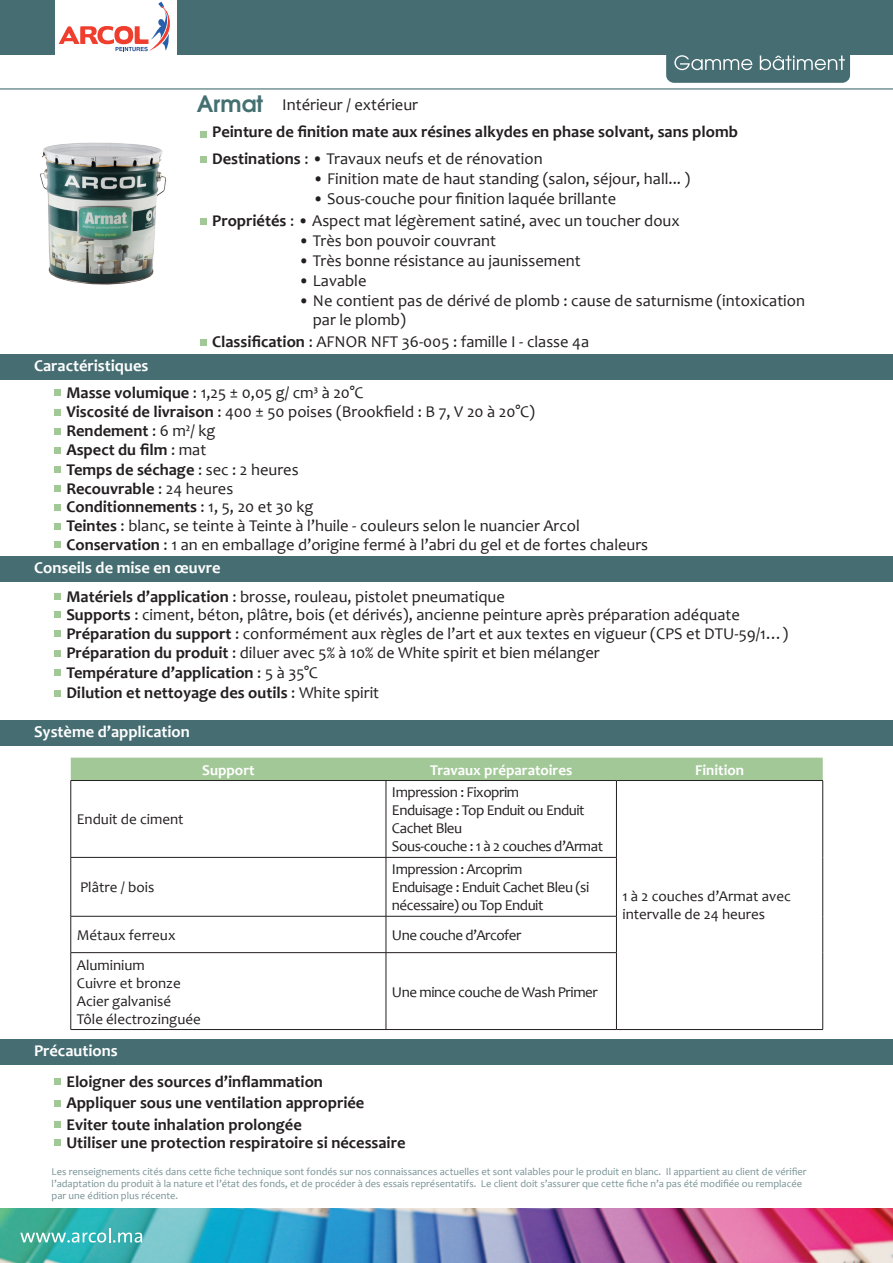
<style>
.page{position:relative;width:893px;height:1263px;background:#fff}
.page>*{position:absolute;margin:0;border:0;box-sizing:border-box;transform-origin:0 0}
.t1{font:700 22.5px "Te X Gyre Adventor";color:#457072}
.t2{font:16.5px/19.8px "Candara";color:#231f20}
.t3{font:700 16.5px "Candara";color:#231f20}
.t4{font:700 16.5px "Candara";color:#fff}
.t5{font:15px/18px "Candara";letter-spacing:-.03em;color:#231f20}
.t6{font:15px/18px "Candara";color:#231f20}
.t7{font:700 15px "Candara";color:#fff}
.t8{font:10.5px/12px "Candara";color:#7a9396}
.s1{font-weight:700}
.s2{font-weight:400}
</style>
<div class="page">
<img style="left:0;top:1209px;width:893px;height:54px">
<div style="left:177px;top:0;width:716px;height:54px;background:#466d72"></div>
<div style="left:0;top:0;width:54px;height:54px;background:#466d72"></div>
<svg style="left:59px;top:2px;width:111px;height:49px"></svg>
<svg style="left:20px;top:1228px;width:122px;height:14px;background:#67c3be"></svg>
<div style="left:666px;top:35px;width:184px;height:48px;background:#466d72;border-radius:8px"></div>
<svg style="left:674px;top:55px;width:78px;height:15px"></svg>
<svg style="left:760px;top:56px;width:85px;height:14px"></svg>
<svg style="left:0;top:88px;width:893px;height:258px"></svg>
<div style="left:0;top:354px;width:893px;height:26px;background:#466d72"></div>
<div style="left:0;top:556px;width:893px;height:25px;background:#466d72"></div>
<div style="left:0;top:720px;width:893px;height:26px;background:#466d72"></div>
<svg style="left:54px;top:390px;width:6px;height:6px"></svg>
<div style="left:54px;top:611px;width:6px;height:7px;background:#a3c898"></div>
<svg style="left:54px;top:409px;width:6px;height:6px"></svg>
<svg style="left:54px;top:631px;width:6px;height:6px"></svg>
<div style="left:54px;top:428px;width:6px;height:7px;background:#a3c898"></div>
<svg style="left:54px;top:650px;width:6px;height:6px"></svg>
<div style="left:54px;top:669px;width:6px;height:7px;background:#a3c898"></div>
<svg style="left:54px;top:690px;width:6px;height:6px"></svg>
<div style="left:54px;top:541px;width:6px;height:7px;background:#a3c898"></div>
<svg style="left:54px;top:447px;width:6px;height:6px"></svg>
<div style="left:54px;top:466px;width:6px;height:7px;background:#a3c898"></div>
<svg style="left:54px;top:486px;width:6px;height:6px"></svg>
<svg style="left:54px;top:504px;width:6px;height:6px"></svg>
<div style="left:54px;top:523px;width:6px;height:7px;background:#a3c898"></div>
<svg style="left:54px;top:594px;width:6px;height:6px"></svg>
<div style="left:71px;top:758px;width:752px;height:22px;background:#a3c898"></div>
<hr style="left:386px;top:781px;width:1px;height:76px;background:#231f20">
<hr style="left:616px;top:781px;width:1px;height:76px;background:#231f20">
<hr style="left:386px;top:857px;width:1px;height:59px;background:#231f20">
<hr style="left:616px;top:857px;width:1px;height:59px;background:#231f20">
<hr style="left:386px;top:916px;width:1px;height:36px;background:#231f20">
<hr style="left:616px;top:916px;width:1px;height:36px;background:#231f20">
<hr style="left:386px;top:953px;width:1px;height:76px;background:#231f20">
<hr style="left:616px;top:953px;width:1px;height:76px;background:#231f20">
<hr style="left:71px;top:780px;width:315px;height:1px;background:#231f20">
<hr style="left:71px;top:781px;width:1px;height:76px;background:#231f20">
<hr style="left:386px;top:780px;width:230px;height:1px;background:#231f20">
<hr style="left:616px;top:780px;width:207px;height:1px;background:#231f20">
<hr style="left:822px;top:781px;width:1px;height:76px;background:#231f20">
<hr style="left:71px;top:857px;width:315px;height:1px;background:#231f20">
<hr style="left:71px;top:857px;width:1px;height:59px;background:#231f20">
<hr style="left:386px;top:857px;width:231px;height:1px;background:#231f20">
<hr style="left:822px;top:857px;width:1px;height:59px;background:#231f20">
<hr style="left:71px;top:916px;width:315px;height:1px;background:#231f20">
<hr style="left:71px;top:916px;width:1px;height:36px;background:#231f20">
<hr style="left:386px;top:916px;width:231px;height:1px;background:#231f20">
<hr style="left:822px;top:916px;width:1px;height:37px;background:#231f20">
<hr style="left:71px;top:952px;width:315px;height:1px;background:#231f20">
<hr style="left:71px;top:953px;width:1px;height:76px;background:#231f20">
<hr style="left:386px;top:952px;width:231px;height:1px;background:#231f20">
<hr style="left:822px;top:953px;width:1px;height:76px;background:#231f20">
<hr style="left:71px;top:1029px;width:315px;height:1px;background:#231f20">
<hr style="left:386px;top:1029px;width:230px;height:1px;background:#231f20">
<hr style="left:616px;top:1029px;width:207px;height:1px;background:#231f20">
<div style="left:0;top:1039px;width:893px;height:25px;background:#466d72"></div>
<div style="left:54px;top:1078px;width:6px;height:7px;background:#a3c898"></div>
<svg style="left:54px;top:1100px;width:6px;height:6px"></svg>
<div style="left:54px;top:1121px;width:6px;height:7px;background:#a3c898"></div>
<svg style="left:54px;top:1140px;width:6px;height:6px"></svg>
<p class="t1" style="left:197px;top:84px;width:68px">Armat</p>
<p class="t3" style="left:212px;top:122px;width:527px">Peinture de finition mate aux résines alkydes en phase solvant, sans plomb</p>
<p class="t2" style="left:212px;top:149px;width:332px"><span class="s1">Destinations</span> : • Travaux neufs et de rénovation</p>
<p class="t2" style="left:313px;top:168px;width:379px">• Finition mate de haut standing (salon, séjour, hall... (</p>
<p class="t2" style="left:313px;top:188px;width:305px">• Sous-couche pour finition laquée brillante</p>
<p class="t2" style="left:282px;top:95px;width:137px">Intérieur / extérieur</p>
<p class="t2" style="left:212px;top:211px;width:469px"><span class="s1">Propriétés</span> : • Aspect mat légèrement satiné, avec un toucher doux</p>
<p class="t2" style="left:298px;top:231px;width:199px">• Très bon pouvoir couvrant</p>
<p class="t2" style="left:298px;top:251px;width:284px">• Très bonne résistance au jaunissement</p>
<p class="t2" style="left:298px;top:270px;width:70px">• Lavable</p>
<p class="t2" style="left:313px;top:290px;width:494px;text-indent:-14px">• Ne contient pas de dérivé de plomb : cause de saturnisme (intoxication par le plomb(</p>
<p class="t4" style="left:34px;top:355px;width:116px">Caractéristiques</p>
<p class="t2" style="left:212px;top:331px;width:378px"><span class="s1">Classification</span> : AFNOR NFT 36-005 : famille -I classe a4</p>
<p class="t2" style="left:66px;top:382px;width:299px"><span class="s1">Masse volumique</span> : 1,25 ± 0,05 /g cm à³ 20°C</p>
<p class="t2" style="left:66px;top:402px;width:470px"><span class="s1">Viscosité de livraison</span> : 400 ± 50 poises (Brookfield B: 7, V 20 à 20° (C</p>
<p class="t3" style="left:66px;top:421px;width:150px">Rendement <span class="s2">m6: ²/ kg</span></p>
<p class="t3" style="left:66px;top:439px;width:141px">Aspect du film <span class="s2">: mat</span></p>
<p class="t3" style="left:66px;top:459px;width:234px">Temps de séchage <span class="s2">: sec 2: heures</span></p>
<p class="t3" style="left:66px;top:478px;width:168px">Recouvrable <span class="s2">: 24 heures</span></p>
<p class="t3" style="left:66px;top:496px;width:249px">Conditionnements <span class="s2">1,: 5, 20 et 30 kg</span></p>
<p class="t2" style="left:66px;top:516px;width:515px"><span class="s1">Teintes</span> : blanc, se teinte à Teinte ’là huile - couleurs selon le nuancier Arcol</p>
<p class="t2" style="left:66px;top:534px;width:583px"><span class="s1">Conservation</span> 1: an en emballage ’d origine fermé ’là abri du gel et de fortes chaleurs</p>
<p class="t4" style="left:34px;top:557px;width:188px">Conseils de mise en œuvre</p>
<p class="t2" style="left:66px;top:586px;width:440px"><span class="s1">Matériels ’d application</span> : brosse, rouleau, pistolet pneumatique</p>
<p class="t2" style="left:66px;top:604px;width:675px"><span class="s1">Supports</span> : ciment, béton, plâtre, bois (et dérivés ,) ancienne peinture après préparation adéquate</p>
<p class="t2" style="left:66px;top:623px;width:723px"><span class="s1">Préparation du support</span> : conformément aux règles de ’l art et aux textes en vigueur (CPS et DTU-59/1...(</p>
<p class="t2" style="left:66px;top:643px;width:535px"><span class="s1">Préparation du produit</span> : diluer avec 5% à 10% de White spirit et bien mélanger</p>
<p class="t3" style="left:66px;top:662px;width:253px">Température ’d application <span class="s2">à5: 35°C</span></p>
<p class="t3" style="left:66px;top:682px;width:314px">Dilution et nettoyage des outils <span class="s2">: White spirit</span></p>
<p class="t4" style="left:34px;top:721px;width:157px">Système ’d application</p>
<p class="t7" style="left:202px;top:760px;width:54px">Support</p>
<p class="t6" style="left:77px;top:810px;width:108px">Enduit de ciment</p>
<p class="t6" style="left:80px;top:878px;width:76px">Plâtre / bois</p>
<p class="t6" style="left:77px;top:926px;width:100px">Métaux ferreux</p>
<p class="t6" style="left:77px;top:955px;width:69px">Aluminium</p>
<p class="t6" style="left:77px;top:973px;width:106px">Cuivre et bronze</p>
<p class="t6" style="left:77px;top:991px;width:96px">Acier galvanisé</p>
<p class="t6" style="left:77px;top:1009px;width:125px">Tôle électrozinguée</p>
<p class="t7" style="left:430px;top:760px;width:144px">Travaux préparatoires</p>
<p class="t5" style="left:392px;top:783px;width:129px">Impression : Fixoprim</p>
<p class="t5" style="left:392px;top:801px;width:194px">Enduisage : Top Enduit ou Enduit<br>Cachet Bleu</p>
<p class="t5" style="left:392px;top:837px;width:213px">Sous-couche 2à1: couches ’d Armat</p>
<p class="t5" style="left:392px;top:860px;width:132px">Impression : Arcoprim</p>
<p class="t5" style="left:392px;top:878px;width:199px">Enduisage : Enduit Cachet Bleu (si nécessaire) ou Top Enduit</p>
<p class="t5" style="left:392px;top:926px;width:131px">Une couche ’d Arcofer</p>
<p class="t5" style="left:392px;top:982px;width:207px">Une mince couche de Wash Primer</p>
<p class="t4" style="left:34px;top:1040px;width:85px">Précautions</p>
<p class="t3" style="left:66px;top:1071px;width:258px">Eloigner des sources ’d inflammation</p>
<p class="t3" style="left:66px;top:1092px;width:300px">Appliquer sous une ventilation appropriée</p>
<p class="t3" style="left:66px;top:1114px;width:237px">Eviter toute inhalation prolongée</p>
<p class="t3" style="left:66px;top:1132px;width:341px">Utiliser une protection respiratoire si nécessaire</p>
<p class="t7" style="left:695px;top:760px;width:50px">Finition</p>
<p class="t6" style="left:622px;top:887px;width:170px">2à1 couches ’d Armat avec intervalle de 24 heures</p>
<p class="t8" style="left:52px;top:1165px;width:756px">Les renseignements cités dans cette fiche technique sont fondés sur nos connaissances actuelles et sont valables pour le produit en blanc. Il appartient au client de vérifier ’l adaptation du produit laà nature et ’l état des fonds, et de procéder à des essais représentatifs. Le client doit ’s assurer que cette fiche a’n pas été modifiée ou remplacée par une édition plus récente.</p>
</div>
